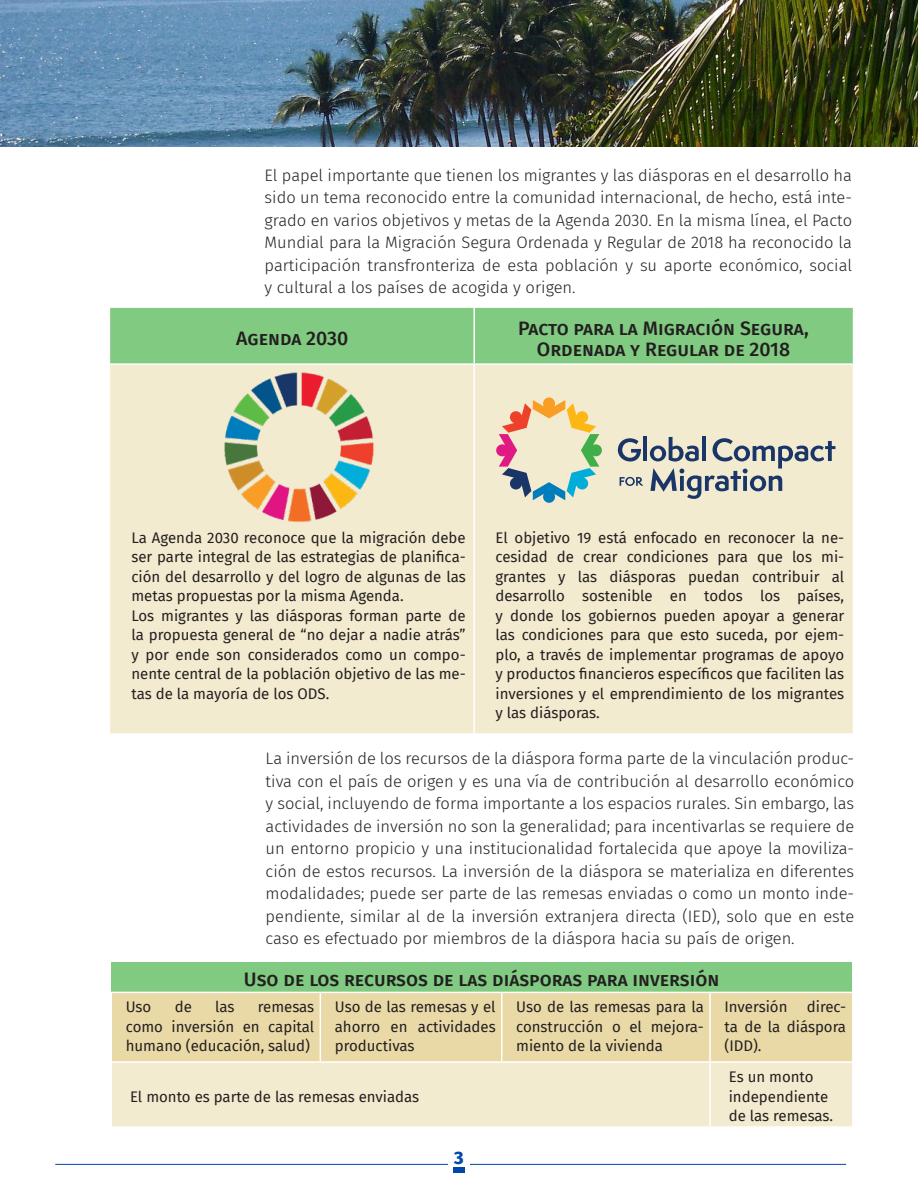
<style>
.page{position:relative;width:918px;height:1188px;background:#fff}
.page>*{position:absolute;margin:0;border:0;box-sizing:border-box;transform-origin:0 0}
.t1{font:500 19.5px "Fira Sans";color:#231f20}
.t2{font:800 18px "Fira Sans";color:#0047ab}
.TXT{font:300 16.5px/22.5px "Fira Sans";color:#231f20;text-align:justify}
.t3{font:15px/19.5px "Fira Sans";color:#231f20;text-align:justify}
</style>
<div class="page">
<hr style="left:55px;top:1164px;width:791px;height:1px;background:#0047ab">
<div style="left:448px;top:1148px;width:22px;height:24px;background:#fff"></div>
<div style="left:453px;top:1167px;width:12px;height:5px;background:#0047ab"></div>
<img style="left:1px;top:0;width:917px;height:147px">
<img style="left:0;top:0;width:1px;height:245px">
<div style="left:111px;top:962px;width:741px;height:30px;background:#80ca81"></div>
<div style="left:112px;top:993px;width:740px;height:68px;background:#e9d9a7"></div>
<div style="left:112px;top:1063px;width:740px;height:63px;background:#f3ebcf"></div>
<hr style="left:320px;top:993px;width:1px;height:68px;background:#fff">
<hr style="left:709px;top:1063px;width:2px;height:63px;background:#fff">
<hr style="left:501px;top:993px;width:1px;height:68px;background:#fff">
<hr style="left:709px;top:993px;width:2px;height:68px;background:#fff">
<div style="left:110px;top:308px;width:743px;height:55px;background:#80ca81"></div>
<div style="left:110px;top:365px;width:743px;height:368px;background:#f3ebcf"></div>
<hr style="left:473px;top:308px;width:2px;height:55px;background:#fff">
<hr style="left:473px;top:365px;width:2px;height:368px;background:#fff">
<img style="left:221px;top:369px;width:156px;height:156px">
<svg style="left:620px;top:477px;width:23px;height:9px"></svg>
<svg style="left:618px;top:438px;width:23px;height:24px"></svg>
<hr style="left:643px;top:437px;width:4px;height:24px;background:#1a3668">
<svg style="left:650px;top:437px;width:185px;height:62px;background:#bdbeb5"></svg>
<svg style="left:496px;top:397px;width:106px;height:106px;background:#d3cab0"></svg>
<p class="TXT" style="left:265px;top:164px;width:589px">El papel importante que tienen los migrantes y las diásporas en el desarrollo ha sido un tema reconocido entre la comunidad internacional, de hecho, está inte&shy;grado en varios objetivos y metas de la Agenda 2030. En la misma línea, el Pacto Mundial para la Migración Segura Ordenada y Regular de 2018 ha reconocido la participación transfronteriza de esta población y su aporte económico, social y cultural a los países de acogida y origen.</p>
<p class="t1" style="left:236px;top:323px;width:114px">Agenda 2030</p>
<p class="t1" style="left:518px;top:312px;width:292px">Pacto para la Migración Segura,</p>
<p class="t1" style="left:537px;top:333px;width:255px">Ordenada y Regular de 2018</p>
<p class="t3" style="left:131px;top:527px;width:336px">La Agenda 2030 reconoce que la migración debe ser parte integral de las estrategias de planifica&shy;ción del desarrollo y del logro de algunas de las metas propuestas por la misma Agenda.</p>
<p class="t3" style="left:131px;top:605px;width:336px">Los migrantes y las diásporas forman parte de la propuesta general de “no dejar a nadie atrás” y por ende son considerados como un compo&shy;nente central de la población objetivo de las me&shy;tas de la mayoría de los ODS.</p>
<p class="t3" style="left:495px;top:527px;width:350px">El objetivo 19 está enfocado en reconocer la ne&shy;cesidad de crear condiciones para que los mi&shy;grantes y las diásporas puedan contribuir al desarrollo sostenible en todos los países, y donde los gobiernos pueden apoyar a generar las condiciones para que esto suceda, por ejem&shy;plo, a través de implementar programas de apoyo y productos financieros específicos que faciliten las inversiones y el emprendimiento de los migrantes y las diásporas.</p>
<p class="TXT" style="left:266px;top:747px;width:590px">La inversión de los recursos de la diáspora forma parte de la vinculación produc&shy;tiva con el país de origen y es una vía de contribución al desarrollo económico y social, incluyendo de forma importante a los espacios rurales. Sin embargo, las actividades de inversión no son la generalidad; para incentivarlas se requiere de un entorno propicio y una institucionalidad fortalecida que apoye la moviliza&shy;ción de estos recursos. La inversión de la diáspora se materializa en diferentes modalidades; puede ser parte de las remesas enviadas o como un monto inde&shy;pendiente, similar al de la inversión extranjera directa (IED), solo que en este caso es efectuado por miembros de la diáspora hacia su país de origen.</p>
<p class="t1" style="left:244px;top:964px;width:477px">Uso de los recursos de las diásporas para inversión</p>
<p class="t3" style="left:126px;top:997px;width:190px;text-indent:132px">remesas como inversión en capital humano (educación, salud)</p>
<p class="t3" style="left:335px;top:997px;width:162px">Uso de las remesas y el ahorro en actividades productivas</p>
<p class="t3" style="left:516px;top:997px;width:189px">Uso de las remesas para la construcción o el mejora&shy;miento de la vivienda</p>
<p class="t3" style="left:725px;top:997px;width:64px">Inversión</p>
<p class="t3" style="left:725px;top:997px;width:123px;text-indent:82px">direc&shy;ta de la diáspora (IDD).</p>
<p class="t3" style="left:126px;top:997px;width:27px">Uso</p>
<p class="t3" style="left:175px;top:997px;width:19px">de</p>
<p class="t3" style="left:215px;top:997px;width:21px">las</p>
<p class="t3" style="left:130px;top:1086px;width:291px">El monto es parte de las remesas enviadas</p>
<p class="t2" style="left:454px;top:1143px;width:11px">3</p>
<p class="t3" style="left:729px;top:1067px;width:106px;text-align:left">Es un monto independiente de las remesas.</p>
</div>
